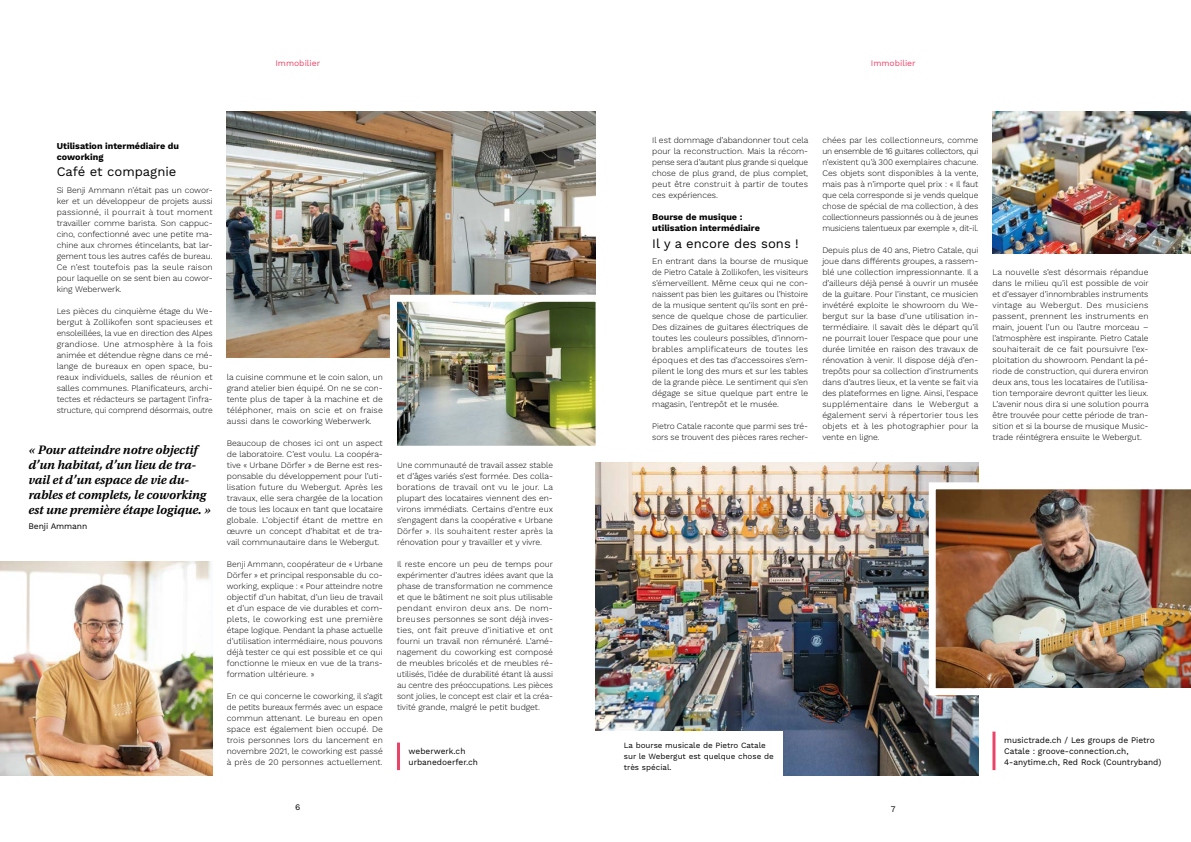
<style>
.page{position:relative;width:1191px;height:842px;background:#fff}
.page>*{position:absolute;margin:0;border:0;box-sizing:border-box;transform-origin:0 0}
.t1{font:13px/15px "Utopia Std Semibold Capt It";letter-spacing:-.01em;color:#000}
.t2{font:13px "Work Sans";color:#000}
.t3{font:700 9px/11px "Work Sans";color:#000}
.t4{font:300 8.5px/11px "Work Sans";color:#000;text-align:justify}
.t5{font:8.5px/11px "Work Sans";color:#000}
.t6{font:8.5px "Work Sans";color:#e94368}
.t7{font:8px/11px "Work Sans";color:#000}
</style>
<div class="page">
<img style="left:227px;top:111px;width:368px;height:247px">
<hr style="left:397px;top:743px;width:3px;height:27px;background:#e94368">
<img style="left:595px;top:462px;width:383px;height:314px">
<div style="left:587px;top:732px;width:195px;height:58px;background:#fff"></div>
<hr style="left:992px;top:732px;width:3px;height:38px;background:#e94368">
<img style="left:0;top:561px;width:213px;height:215px">
<img style="left:992px;top:111px;width:199px;height:142px">
<img style="left:928px;top:482px;width:263px;height:213px">
<img style="left:398px;top:303px;width:196px;height:142px">
<div style="left:390px;top:295px;width:212px;height:158px;border:7px solid #fff"></div>
<p class="t6" style="left:275px;top:58px;width:46px">Immobilier</p>
<p class="t6" style="left:871px;top:58px;width:46px">Immobilier</p>
<p class="t3" style="left:57px;top:140px;width:124px">Utilisation intermédiaire du coworking</p>
<h1 class="t2" style="left:57px;top:164px;width:121px">Café et compagnie</h1>
<p class="t4" style="left:57px;top:184px;width:157px">Si Benji Ammann n’était pas un cowor&shy;ker et un développeur de projets aussi passionné, il pourrait à tout moment travailler comme barista. Son cappuc&shy;cino, confectionné avec une petite ma&shy;chine aux chromes étincelants, bat lar&shy;gement tous les autres cafés de bureau.<br>Ce n’est toutefois pas la seule raison pour laquelle on se sent bien au cowor&shy;king Weberwerk.</p>
<p class="t4" style="left:57px;top:305px;width:157px;text-align:left">Les pièces du cinquième étage du We&shy;bergut à Zollikofen sont spacieuses et ensoleillées, la vue en direction des Alpes grandiose. Une atmosphère à la fois animée et détendue règne dans ce mé&shy;lange de bureaux en open space, bu&shy;reaux individuels, salles de réunion et salles communes. Planificateurs, archi&shy;tectes et rédacteurs se partagent l’infra&shy;structure, qui comprend désormais, outre</p>
<h1 class="t1" style="left:28px;top:442px;width:184px">« Pour atteindre notre objectif d’un habitat, d’un lieu de tra&shy;vail et d’un espace de vie du&shy;rables et complets, le coworking est une première étape logique. »</h1>
<p class="t5" style="left:28px;top:520px;width:61px">Benji Ammann</p>
<p class="t4" style="left:227px;top:371px;width:157px;text-align:left">la cuisine commune et le coin salon, un grand atelier bien équipé. On ne se con&shy;tente plus de taper à la machine et de téléphoner, mais on scie et on fraise aussi dans le coworking Weberwerk.</p>
<p class="t4" style="left:227px;top:437px;width:157px">Beaucoup de choses ici ont un aspect de laboratoire. C’est voulu. La coopéra&shy;tive « Urbane Dörfer » de Berne est res&shy;ponsable du développement pour l’uti&shy;lisation future du Webergut. Après les travaux, elle sera chargée de la location de tous les locaux en tant que locataire globale. L’objectif étant de mettre en œuvre un concept d’habitat et de tra&shy;vail communautaire dans le Webergut.</p>
<p class="t4" style="left:227px;top:558px;width:158px;text-align:left">Benji Ammann, coopérateur de « Urbane Dörfer » et principal responsable du co&shy;working, explique : « Pour atteindre notre objectif d’un habitat, d’un lieu de travail et d’un espace de vie durables et com&shy;plets, le coworking est une première étape logique. Pendant la phase actuelle d’utilisation intermédiaire, nous pouvons déjà tester ce qui est possible et ce qui fonctionne le mieux en vue de la trans&shy;formation ultérieure. »</p>
<p class="t4" style="left:227px;top:690px;width:157px">En ce qui concerne le coworking, il s’agit de petits bureaux fermés avec un espace commun attenant. Le bureau en open space est également bien occupé. De trois personnes lors du lancement en novembre 2021, le coworking est passé à près de 20 personnes actuellement.</p>
<p class="t4" style="left:397px;top:459px;width:158px">Une communauté de travail assez stable et d’âges variés s’est formée. Des colla&shy;borations de travail ont vu le jour. La plupart des locataires viennent des en&shy;virons immédiats. Certains d’entre eux s’engagent dans la coopérative « Urbane Dörfer ». Ils souhaitent rester après la rénovation pour y travailler et y vivre.</p>
<p class="t4" style="left:397px;top:558px;width:158px">Il reste encore un peu de temps pour expérimenter d’autres idées avant que la phase de transformation ne commence et que le bâtiment ne soit plus utilisable pendant environ deux ans. De nom&shy;breuses personnes se sont déjà inves&shy;ties, ont fait preuve d’initiative et ont fourni un travail non rémunéré. L’amé&shy;nagement du coworking est composé de meubles bricolés et de meubles ré&shy;utilisés, l’idée de durabilité étant là aussi au centre des préoccupations. Les pièces sont jolies, le concept est clair et la créa&shy;tivité grande, malgré le petit budget.</p>
<p class="t5" style="left:408px;top:745px;width:71px">weberwerk.ch urbanedoerfer.ch</p>
<p class="t4" style="left:652px;top:135px;width:158px">Il est dommage d’abandonner tout cela pour la reconstruction. Mais la récom&shy;pense sera d’autant plus grande si quelque chose de plus grand, de plus complet, peut être construit à partir de toutes ces expériences.</p>
<p class="t3" style="left:652px;top:212px;width:109px">Bourse de musique : utilisation intermédiaire</p>
<h1 class="t2" style="left:652px;top:235px;width:148px">Il y a encore des sons !</h1>
<p class="t4" style="left:652px;top:256px;width:157px;text-align:left">En entrant dans la bourse de musique de Pietro Catale à Zollikofen, les visiteurs s’émerveillent. Même ceux qui ne con&shy;naissent pas bien les guitares ou l’histoire de la musique sentent qu’ils sont en pré&shy;sence de quelque chose de particulier.<br>Des dizaines de guitares électriques de toutes les couleurs possibles, d’innom&shy;brables amplificateurs de toutes les époques et des tas d’accessoires s’em&shy;pilent le long des murs et sur les tables de la grande pièce. Le sentiment qui s’en dégage se situe quelque part entre le magasin, l’entrepôt et le musée.</p>
<p class="t4" style="left:652px;top:421px;width:157px">Pietro Catale raconte que parmi ses tré&shy;sors se trouvent des pièces rares recher-</p>
<p class="t4" style="left:822px;top:135px;width:157px">chées par les collectionneurs, comme un ensemble de 16 guitares collectors, qui n’existent qu’à 300 exemplaires chacune.<br>Ces objets sont disponibles à la vente, mais pas à n’importe quel prix : « Il faut que cela corresponde si je vends quelque chose de spécial de ma collection, à des collectionneurs passionnés ou à de jeunes musiciens talentueux par exemple », dit-il.</p>
<p class="t4" style="left:822px;top:245px;width:158px">Depuis plus de 40 ans, Pietro Catale, qui joue dans différents groupes, a rassem&shy;blé une collection impressionnante. Il a d’ailleurs déjà pensé à ouvrir un musée de la guitare. Pour l’instant, ce musicien invétéré exploite le showroom du We&shy;bergut sur la base d’une utilisation in&shy;termédiaire. Il savait dès le départ qu’il ne pourrait louer l’espace que pour une durée limitée en raison des travaux de rénovation à venir. Il dispose déjà d’en&shy;trepôts pour sa collection d’instruments dans d’autres lieux, et la vente se fait via des plateformes en ligne. Ainsi, l’espace supplémentaire dans le Webergut a également servi à répertorier tous les objets et à les photographier pour la vente en ligne.</p>
<p class="t4" style="left:992px;top:267px;width:158px">La nouvelle s’est désormais répandue dans le milieu qu’il est possible de voir et d’essayer d’innombrables instruments vintage au Webergut. Des musiciens passent, prennent les instruments en main, jouent l’un ou l’autre morceau – l’atmosphère est inspirante. Pietro Catale souhaiterait de ce fait poursuivre l’ex&shy;ploitation du showroom. Pendant la pé&shy;riode de construction, qui durera environ deux ans, tous les locataires de l’utilisa&shy;tion temporaire devront quitter les lieux.<br>L’avenir nous dira si une solution pourra être trouvée pour cette période de tran&shy;sition et si la bourse de musique Music&shy;trade réintégrera ensuite le Webergut.</p>
<p class="t7" style="left:624px;top:740px;width:151px">La bourse musicale de Pietro Catale sur le Webergut est quelque chose de très spécial.</p>
<p class="t5" style="left:1004px;top:734px;width:159px">musictrade.ch / Les groups de Pietro<br>Catale : groove-connection.ch,<br>4-anytime.ch, Red Rock (Countryband)</p>
<p class="t5" style="left:295px;top:802px;width:7px">6</p>
<p class="t5" style="left:891px;top:804px;width:6px">7</p>
</div>
